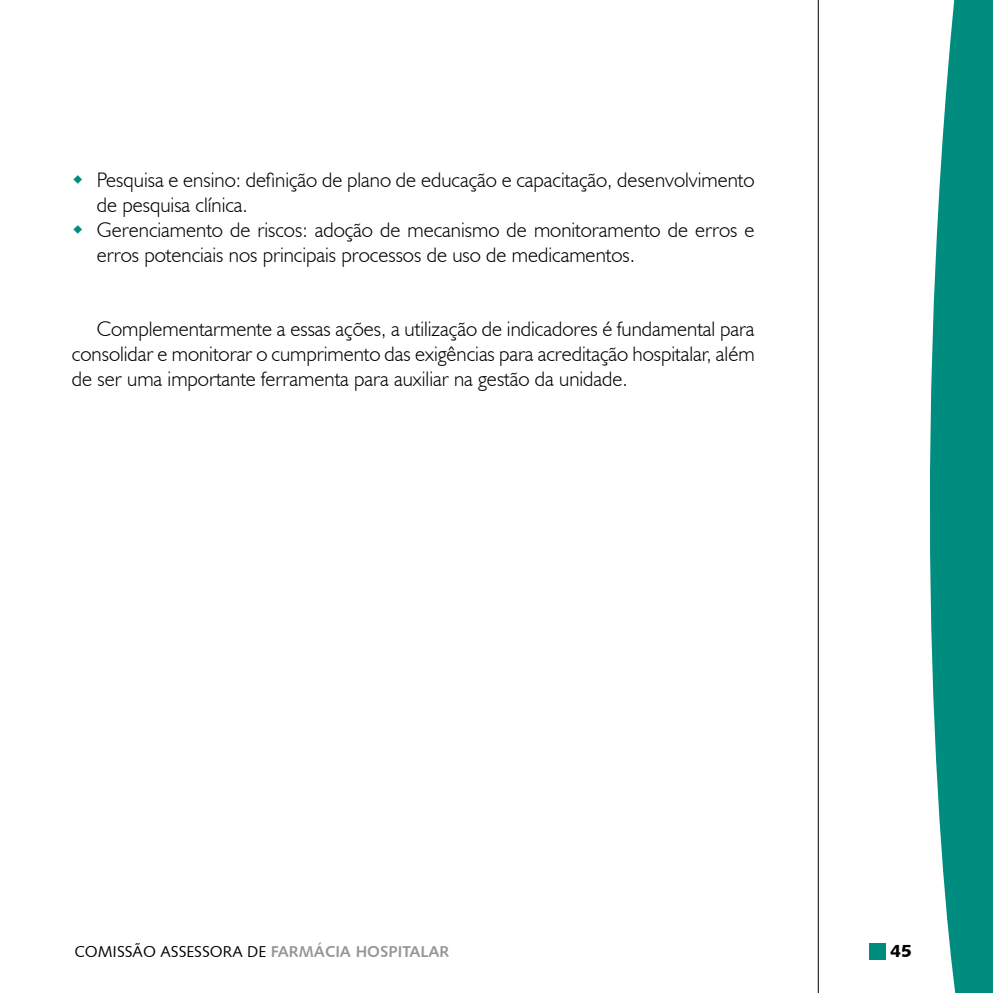
<style>
.page{position:relative;width:993px;height:993px;background:#fff}
.page>*{position:absolute;margin:0;border:0;box-sizing:border-box;transform-origin:0 0}
.t1{font:300 21px/24.8px "Humanist 521 BT";color:#000}
.t2{font:17.5px "Humanist 531 BT Black A";color:#000}
.t3{font:15.75px "Humanist 531 BT Roman A";color:#000}
.s1{font-family:"Humanist 531 BT Bold A";color:#939598}
</style>
<div class="page">
<svg style="left:930px;top:0;width:62px;height:992px;background:#209b8f"></svg>
<hr style="left:817px;top:0;width:1px;height:992px;background:#000">
<div style="left:869px;top:943px;width:16px;height:16px;background:#008d7f"></div>
<p class="t1" style="left:97px;top:167px;width:659px">Pesquisa e ensino: definição de plano de educação e capacitação, desenvolvimento de pesquisa clínica.<br>Gerenciamento de riscos: adoção de mecanismo de monitoramento de erros e erros potenciais nos principais processos de uso de medicamentos.</p>
<p class="t1" style="left:72px;top:316px;width:684px;text-align:justify;text-indent:25px">Complementarmente a essas ações, a utilização de indicadores é fundamental para consolidar e monitorar o cumprimento das exigências para acreditação hospitalar, além de ser uma importante ferramenta para auxiliar na gestão da unidade.</p>
<p class="t3" style="left:74px;top:940px;width:376px">COMISSÃO ASSESSORA DE <span class="s1">FARMÁCIA HOSPITALAR</span></p>
<p class="t2" style="left:889px;top:939px;width:23px">45</p>
</div>
